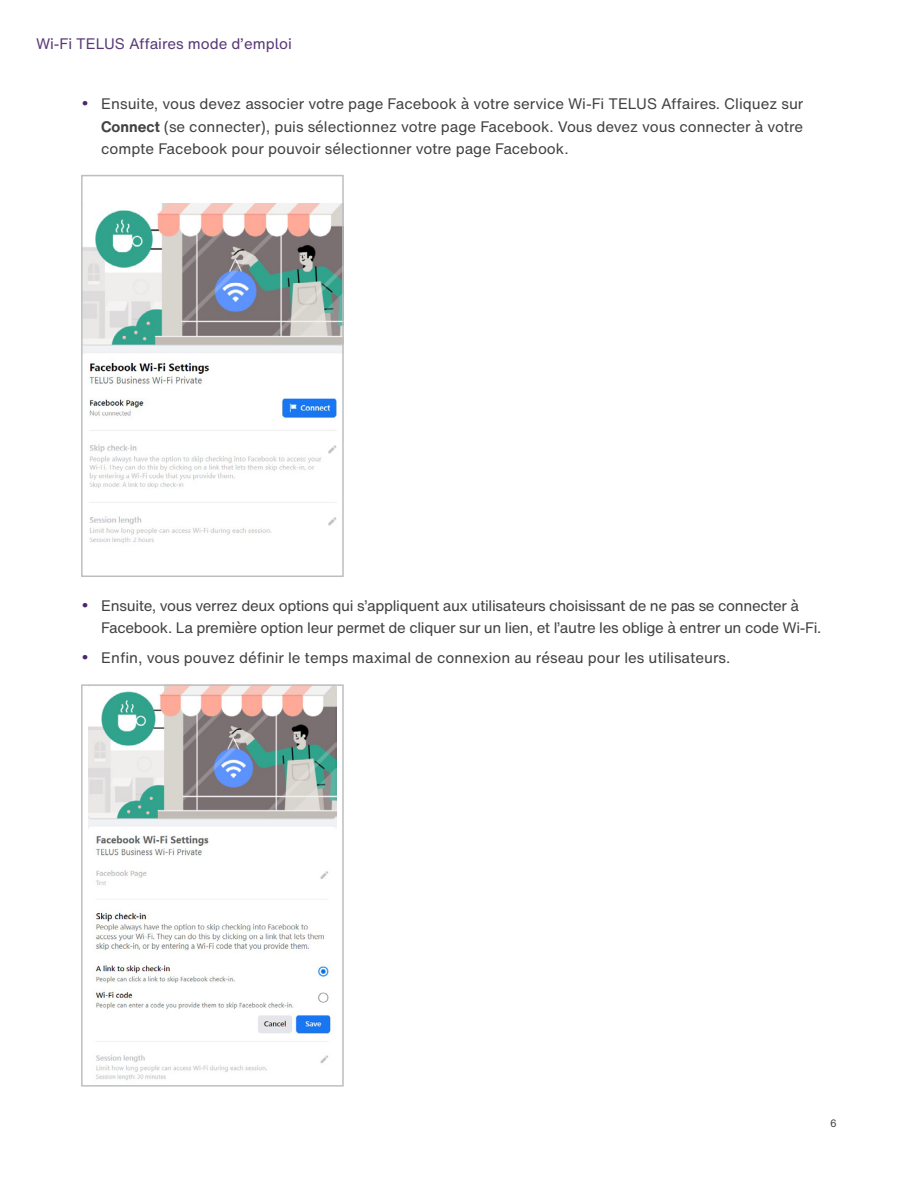
<style>
.page{position:relative;width:918px;height:1188px;background:#fff}
.page>*{position:absolute;margin:0;border:0;box-sizing:border-box;transform-origin:0 0}
.t1{font:15px/22.5px "Helvetica Now Text";letter-spacing:-.02em;color:#414042;text-align:justify}
.t2{font:15px "Helvetica Now Text";color:#414042}
.t3{font:15px "Helvetica Now Text SA";color:#583875}
.t4{font:10.5px "Helvetica Now Text";color:#414042}
.s1{font-family:"Helvetica Now Text SA";font-size:21px;color:#4b286c}
.s2{font-weight:700}
</style>
<div class="page">
<img style="left:84px;top:203px;width:257px;height:340px">
<img style="left:88px;top:687px;width:248px;height:393px">
<div style="left:81px;top:175px;width:263px;height:402px;border:2px solid #bcbec0"></div>
<div style="left:81px;top:684px;width:263px;height:403px;border:2px solid #bcbec0"></div>
<p class="t3" style="left:36px;top:34px;width:257px">Wi-Fi TELUS Affaires mode d’emploi</p>
<p class="t1" style="left:101px;top:93px;width:704px;text-indent:-20px"><span class="s1">•</span> Ensuite, vous devez associer votre page Facebook à votre service Wi-Fi TELUS Affaires. Cliquez sur <span class="s2">Connect</span> (se connecter), puis sélectionnez votre page Facebook. Vous devez vous connecter à votre compte Facebook pour pouvoir sélectionner votre page Facebook.</p>
<p class="t1" style="left:101px;top:594px;width:722px;text-indent:-20px"><span class="s1">•</span> Ensuite, vous verrez deux options qui s’appliquent aux utilisateurs choisissant de ne pas se connecter à<br>Facebook. La première option leur permet de cliquer sur un lien, et l’autre les oblige à entrer un code Wi-Fi.</p>
<p class="t2" style="left:81px;top:647px;width:651px"><span class="s1">•</span> Enfin, vous pouvez définir le temps maximal de connexion au réseau pour les utilisateurs.</p>
<p class="t4" style="left:830px;top:1116px;width:8px">6</p>
</div>
